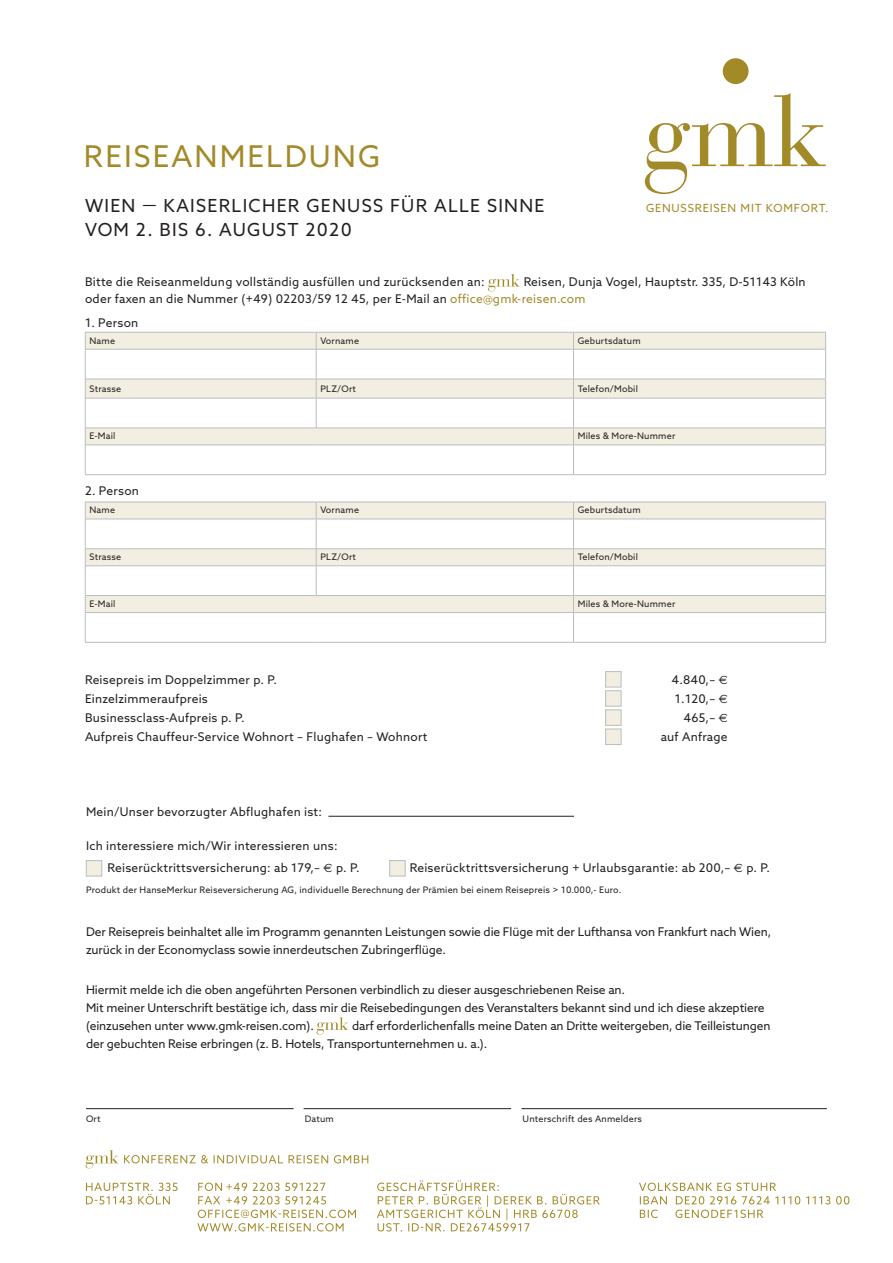
<style>
.page{position:relative;width:893px;height:1263px;background:#fff}
.page>*{position:absolute;margin:0;border:0;box-sizing:border-box;transform-origin:0 0}
.t1{font:30px "Azo Sans";letter-spacing:.07em;color:#a38a29}
.t2{font:18px "Azo Sans";letter-spacing:.07em;color:#231f20}
.t3{font:12px/18px "Azo Sans";letter-spacing:-.01em;color:#231f20}
.t4{font:12px/16.5px "Azo Sans";letter-spacing:.02em;color:#231f20}
.t5{font:11.25px "Azo Sans";letter-spacing:.07em;color:#a38a29}
.t6{font:9px "Azo Sans";letter-spacing:.02em;color:#231f20}
.s1{color:#a38a29}
.s2{font-family:"Euro Sans"}
</style>
<div class="page">
<svg style="left:197px;top:1182px;width:159px;height:49px"></svg>
<svg style="left:86px;top:1182px;width:92px;height:22px"></svg>
<svg style="left:377px;top:1180px;width:223px;height:51px"></svg>
<svg style="left:639px;top:1182px;width:210px;height:36px"></svg>
<svg style="left:86px;top:1150px;width:282px;height:18px"></svg>
<svg style="left:645px;top:93px;width:181px;height:101px"></svg>
<div style="left:723px;top:58px;width:26px;height:26px;background:#a38a29;border-radius:50%"></div>
<svg style="left:86px;top:333px;width:739px;height:112px"></svg>
<svg style="left:316px;top:333px;width:1px;height:16px"></svg>
<svg style="left:573px;top:333px;width:1px;height:16px"></svg>
<hr style="left:316px;top:349px;width:1px;height:30px;background:#bcbdc0">
<hr style="left:573px;top:349px;width:1px;height:30px;background:#bcbdc0">
<svg style="left:316px;top:380px;width:1px;height:18px"></svg>
<svg style="left:573px;top:380px;width:1px;height:18px"></svg>
<hr style="left:316px;top:398px;width:1px;height:30px;background:#bcbdc0">
<hr style="left:573px;top:398px;width:1px;height:30px;background:#bcbdc0">
<hr style="left:85px;top:349px;width:1px;height:30px;background:#bcbdc0">
<hr style="left:825px;top:349px;width:1px;height:30px;background:#bcbdc0">
<hr style="left:85px;top:398px;width:1px;height:30px;background:#bcbdc0">
<hr style="left:825px;top:398px;width:1px;height:30px;background:#bcbdc0">
<hr style="left:573px;top:474px;width:253px;height:1px;background:#bcbdc0">
<hr style="left:85px;top:332px;width:231px;height:1px;background:#bcbdc0">
<svg style="left:85px;top:333px;width:1px;height:16px"></svg>
<hr style="left:316px;top:332px;width:257px;height:1px;background:#bcbdc0">
<hr style="left:573px;top:332px;width:253px;height:1px;background:#bcbdc0">
<svg style="left:825px;top:332px;width:1px;height:17px"></svg>
<hr style="left:85px;top:349px;width:231px;height:1px;background:#bcbdc0">
<hr style="left:316px;top:349px;width:257px;height:1px;background:#bcbdc0">
<hr style="left:573px;top:349px;width:253px;height:1px;background:#bcbdc0">
<hr style="left:85px;top:379px;width:231px;height:1px;background:#bcbdc0">
<svg style="left:85px;top:379px;width:1px;height:19px"></svg>
<hr style="left:316px;top:379px;width:257px;height:1px;background:#bcbdc0">
<hr style="left:573px;top:379px;width:253px;height:1px;background:#bcbdc0">
<svg style="left:825px;top:380px;width:1px;height:18px"></svg>
<hr style="left:85px;top:398px;width:231px;height:1px;background:#bcbdc0">
<hr style="left:316px;top:398px;width:257px;height:1px;background:#bcbdc0">
<hr style="left:573px;top:398px;width:253px;height:1px;background:#bcbdc0">
<hr style="left:573px;top:428px;width:253px;height:1px;background:#bcbdc0">
<svg style="left:825px;top:429px;width:1px;height:45px"></svg>
<hr style="left:573px;top:445px;width:253px;height:1px;background:#bcbdc0">
<hr style="left:85px;top:428px;width:231px;height:1px;background:#bcbdc0">
<hr style="left:316px;top:428px;width:257px;height:1px;background:#bcbdc0">
<hr style="left:85px;top:445px;width:231px;height:1px;background:#bcbdc0">
<svg style="left:85px;top:428px;width:1px;height:46px"></svg>
<hr style="left:316px;top:445px;width:257px;height:1px;background:#bcbdc0">
<svg style="left:573px;top:429px;width:1px;height:45px"></svg>
<hr style="left:85px;top:474px;width:231px;height:1px;background:#bcbdc0">
<hr style="left:316px;top:474px;width:257px;height:1px;background:#bcbdc0">
<svg style="left:86px;top:503px;width:739px;height:109px"></svg>
<svg style="left:316px;top:503px;width:1px;height:16px"></svg>
<svg style="left:573px;top:503px;width:1px;height:16px"></svg>
<hr style="left:316px;top:519px;width:1px;height:30px;background:#bcbdc0">
<hr style="left:573px;top:519px;width:1px;height:30px;background:#bcbdc0">
<svg style="left:316px;top:549px;width:1px;height:46px"></svg>
<hr style="left:85px;top:519px;width:1px;height:30px;background:#bcbdc0">
<hr style="left:825px;top:519px;width:1px;height:30px;background:#bcbdc0">
<hr style="left:573px;top:642px;width:253px;height:1px;background:#bcbdc0">
<hr style="left:85px;top:502px;width:231px;height:1px;background:#bcbdc0">
<svg style="left:85px;top:502px;width:1px;height:17px"></svg>
<hr style="left:316px;top:502px;width:257px;height:1px;background:#bcbdc0">
<hr style="left:573px;top:502px;width:253px;height:1px;background:#bcbdc0">
<svg style="left:825px;top:503px;width:1px;height:16px"></svg>
<hr style="left:85px;top:519px;width:231px;height:1px;background:#bcbdc0">
<hr style="left:316px;top:519px;width:257px;height:1px;background:#bcbdc0">
<hr style="left:573px;top:519px;width:253px;height:1px;background:#bcbdc0">
<hr style="left:85px;top:548px;width:231px;height:1px;background:#bcbdc0">
<hr style="left:316px;top:548px;width:257px;height:1px;background:#bcbdc0">
<hr style="left:573px;top:548px;width:253px;height:1px;background:#bcbdc0">
<hr style="left:85px;top:565px;width:231px;height:1px;background:#bcbdc0">
<hr style="left:316px;top:565px;width:257px;height:1px;background:#bcbdc0">
<hr style="left:573px;top:565px;width:253px;height:1px;background:#bcbdc0">
<hr style="left:573px;top:595px;width:253px;height:1px;background:#bcbdc0">
<svg style="left:825px;top:549px;width:1px;height:93px"></svg>
<hr style="left:573px;top:612px;width:253px;height:1px;background:#bcbdc0">
<hr style="left:85px;top:595px;width:231px;height:1px;background:#bcbdc0">
<hr style="left:316px;top:595px;width:257px;height:1px;background:#bcbdc0">
<hr style="left:85px;top:612px;width:231px;height:1px;background:#bcbdc0">
<svg style="left:85px;top:549px;width:1px;height:93px"></svg>
<hr style="left:316px;top:612px;width:257px;height:1px;background:#bcbdc0">
<svg style="left:573px;top:549px;width:1px;height:93px"></svg>
<hr style="left:85px;top:642px;width:231px;height:1px;background:#bcbdc0">
<hr style="left:316px;top:642px;width:257px;height:1px;background:#bcbdc0">
<hr style="left:328px;top:816px;width:246px;height:1px;background:#231f20">
<svg style="left:488px;top:274px;width:32px;height:17px"></svg>
<hr style="left:304px;top:1108px;width:207px;height:1px;background:#231f20">
<hr style="left:86px;top:1108px;width:208px;height:1px;background:#231f20">
<hr style="left:522px;top:1108px;width:305px;height:1px;background:#231f20">
<svg style="left:317px;top:1017px;width:31px;height:18px"></svg>
<div style="left:86px;top:860px;width:16px;height:16px;background:#f2eee1;border:1px solid #bcbdc0"></div>
<div style="left:389px;top:860px;width:16px;height:16px;background:#f2eee1;border:1px solid #bcbdc0"></div>
<div style="left:605px;top:671px;width:16px;height:16px;background:#f2eee1;border:1px solid #bcbdc0"></div>
<div style="left:605px;top:690px;width:16px;height:16px;background:#f2eee1;border:1px solid #bcbdc0"></div>
<div style="left:605px;top:710px;width:16px;height:15px;background:#f2eee1;border:1px solid #bcbdc0"></div>
<div style="left:605px;top:729px;width:16px;height:16px;background:#f2eee1;border:1px solid #bcbdc0"></div>
<p class="t1" style="left:84px;top:137px;width:298px">REISEANMELDUNG</p>
<p class="t2" style="left:85px;top:193px;width:461px">WIEN — KAISERLICHER GENUSS FÜR ALLE SINNE</p>
<p class="t2" style="left:85px;top:217px;width:268px">VOM 2. BIS 6. AUGUST 2020</p>
<p class="t5" style="left:646px;top:201px;width:184px">GENUSSREISEN MIT KOMFORT.</p>
<p class="t4" style="left:85px;top:274px;width:401px">Bitte die Reiseanmeldung vollständig ausfüllen und zurücksenden an:</p>
<p class="t4" style="left:85px;top:274px;width:722px;text-indent:439px">Reisen, Dunja Vogel, Hauptstr. 335, D-51143 Köln oder faxen an die Nummer (+49) 02203/59 12 45, per E-Mail an <span class="s1">office@gmk-reisen.com</span></p>
<p class="t3" style="left:85px;top:314px;width:55px">1. Person</p>
<p class="t6" style="left:89px;top:334px;width:27px">Name</p>
<p class="t6" style="left:320px;top:334px;width:40px">Vorname</p>
<p class="t6" style="left:578px;top:334px;width:64px">Geburtsdatum</p>
<p class="t6" style="left:89px;top:383px;width:33px">Strasse</p>
<p class="t6" style="left:320px;top:383px;width:37px">PLZ/Ort</p>
<p class="t6" style="left:578px;top:383px;width:62px">Telefon/Mobil</p>
<p class="t6" style="left:89px;top:430px;width:28px">E-Mail</p>
<p class="t6" style="left:578px;top:430px;width:99px">Miles &amp; More-Nummer</p>
<p class="t3" style="left:85px;top:482px;width:55px">2. Person</p>
<p class="t6" style="left:89px;top:504px;width:27px">Name</p>
<p class="t6" style="left:320px;top:504px;width:40px">Vorname</p>
<p class="t6" style="left:578px;top:504px;width:64px">Geburtsdatum</p>
<p class="t6" style="left:89px;top:551px;width:33px">Strasse</p>
<p class="t6" style="left:320px;top:551px;width:37px">PLZ/Ort</p>
<p class="t6" style="left:578px;top:551px;width:62px">Telefon/Mobil</p>
<p class="t6" style="left:89px;top:598px;width:28px">E-Mail</p>
<p class="t6" style="left:578px;top:598px;width:99px">Miles &amp; More-Nummer</p>
<p class="t4" style="left:85px;top:671px;width:194px">Reisepreis im Doppelzimmer p. P.</p>
<p class="t3" style="left:671px;top:670px;width:58px">4.840,– <span class="s2">€</span></p>
<p class="t4" style="left:85px;top:690px;width:124px">Einzelzimmeraufpreis</p>
<p class="t3" style="left:675px;top:690px;width:54px">1.120,– <span class="s2">€</span></p>
<p class="t4" style="left:85px;top:709px;width:161px">Businessclass-Aufpreis p. P.</p>
<p class="t3" style="left:683px;top:709px;width:46px">465,– <span class="s2">€</span></p>
<p class="t4" style="left:85px;top:729px;width:344px">Aufpreis Chauffeur-Service Wohnort – Flughafen – Wohnort</p>
<p class="t4" style="left:661px;top:729px;width:69px">auf Anfrage</p>
<p class="t4" style="left:86px;top:803px;width:237px">Mein/Unser bevorzugter Abflughafen ist:</p>
<p class="t4" style="left:86px;top:837px;width:253px">Ich interessiere mich/Wir interessieren uns:</p>
<p class="t4" style="left:108px;top:860px;width:254px">Reiserücktrittsversicherung: ab 179,– <span class="s2">€</span> p. P.</p>
<p class="t4" style="left:410px;top:860px;width:362px">Reiserücktrittsversicherung + Urlaubsgarantie: ab 200,– <span class="s2">€</span> p. P.</p>
<p class="t6" style="left:86px;top:884px;width:537px">Produkt der HanseMerkur Reiseversicherung AG, individuelle Berechnung der Prämien bei einem Reisepreis &gt; 10.000,- Euro.</p>
<p class="t3" style="left:86px;top:923px;width:687px">Der Reisepreis beinhaltet alle im Programm genannten Leistungen sowie die Flüge mit der Lufthansa von Frankfurt nach Wien, zurück in der Economyclass sowie innerdeutschen Zubringerflüge.</p>
<p class="t3" style="left:86px;top:980px;width:540px">Hiermit melde ich die oben angeführten Personen verbindlich zu dieser ausgeschriebenen Reise an.</p>
<p class="t3" style="left:86px;top:998px;width:680px">Mit meiner Unterschrift bestätige ich, dass mir die Reisebedingungen des Veranstalters bekannt sind und ich diese akzeptiere (einzusehen unter www.gmk-reisen.com).</p>
<p class="t3" style="left:86px;top:1016px;width:686px;text-indent:266px">darf erforderlichenfalls meine Daten an Dritte weitergeben, die Teilleistungen der gebuchten Reise erbringen (z. B. Hotels, Transportunternehmen u. a.).</p>
<p class="t6" style="left:86px;top:1113px;width:16px">Ort</p>
<p class="t6" style="left:305px;top:1113px;width:31px">Datum</p>
<p class="t6" style="left:523px;top:1113px;width:121px">Unterschrift des Anmelders</p>
</div>
